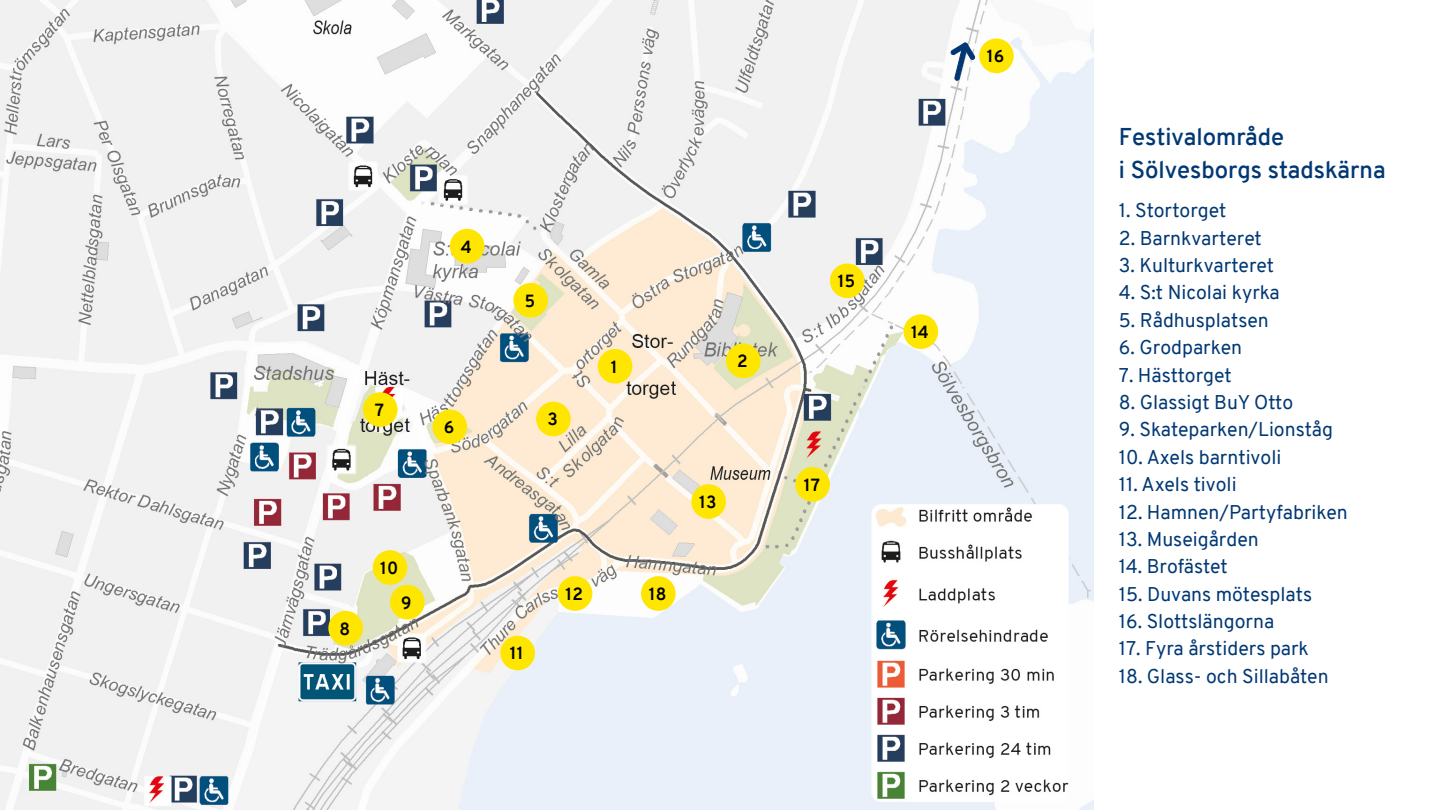
<style>
.page{position:relative;width:1440px;height:810px;background:#fff}
.page>*{position:absolute;margin:0;border:0;box-sizing:border-box;transform-origin:0 0}
.t1{font:600 23.7px/32.4px "Overpass";color:#013874}
.t2{font:19.35px "Overpass";color:#013874}
.t3{font:700 17.25px "Overpass";color:#000}
</style>
<div class="page">
<img style="left:0;top:0;width:1094px;height:810px">
<div style="left:598px;top:349px;width:34px;height:35px;background:#ffe601;border-radius:50%"></div>
<div style="left:726px;top:344px;width:35px;height:34px;background:#ffe601;border-radius:50%"></div>
<div style="left:536px;top:402px;width:35px;height:34px;background:#ffe601;border-radius:50%"></div>
<div style="left:450px;top:229px;width:34px;height:34px;background:#ffe601;border-radius:50%"></div>
<div style="left:513px;top:283px;width:35px;height:35px;background:#ffe601;border-radius:50%"></div>
<div style="left:433px;top:410px;width:34px;height:34px;background:#ffe601;border-radius:50%"></div>
<div style="left:363px;top:392px;width:35px;height:35px;background:#ffe601;border-radius:50%"></div>
<div style="left:328px;top:611px;width:35px;height:34px;background:#ffe601;border-radius:50%"></div>
<div style="left:691px;top:484px;width:35px;height:35px;background:#ffe601;border-radius:50%"></div>
<div style="left:390px;top:585px;width:35px;height:34px;background:#ffe601;border-radius:50%"></div>
<div style="left:558px;top:576px;width:34px;height:35px;background:#ffe601;border-radius:50%"></div>
<div style="left:500px;top:636px;width:35px;height:34px;background:#ffe601;border-radius:50%"></div>
<div style="left:373px;top:550px;width:34px;height:35px;background:#ffe601;border-radius:50%"></div>
<div style="left:904px;top:314px;width:34px;height:35px;background:#ffe601;border-radius:50%"></div>
<div style="left:979px;top:39px;width:35px;height:34px;background:#ffe601;border-radius:50%"></div>
<svg style="left:951px;top:43px;width:24px;height:38px"></svg>
<div style="left:830px;top:263px;width:35px;height:35px;background:#ffe601;border-radius:50%"></div>
<div style="left:795px;top:467px;width:35px;height:35px;background:#ffe601;border-radius:50%"></div>
<div style="left:641px;top:576px;width:35px;height:35px;background:#ffe601;border-radius:50%"></div>
<p class="t3" style="left:987px;top:44px;width:19px">16</p>
<p class="t3" style="left:461px;top:234px;width:13px">4</p>
<p class="t3" style="left:375px;top:398px;width:11px">7</p>
<p class="t3" style="left:444px;top:415px;width:12px">6</p>
<p class="t3" style="left:340px;top:616px;width:12px">8</p>
<p class="t3" style="left:380px;top:556px;width:20px">10</p>
<p class="t3" style="left:401px;top:590px;width:12px">9</p>
<p class="t3" style="left:525px;top:288px;width:12px">5</p>
<p class="t3" style="left:547px;top:407px;width:12px">3</p>
<p class="t3" style="left:611px;top:354px;width:8px">1</p>
<p class="t3" style="left:510px;top:641px;width:15px">11</p>
<p class="t3" style="left:565px;top:582px;width:19px">12</p>
<p class="t3" style="left:649px;top:582px;width:19px">18</p>
<p class="t3" style="left:737px;top:349px;width:12px">2</p>
<p class="t3" style="left:699px;top:490px;width:19px">13</p>
<p class="t3" style="left:838px;top:269px;width:19px">15</p>
<p class="t3" style="left:804px;top:473px;width:18px">17</p>
<p class="t3" style="left:911px;top:320px;width:19px">14</p>
<p class="t1" style="left:1119px;top:121px;width:268px">Festivalområde<br>i Sölvesborgs stadskärna</p>
<p class="t2" style="left:1119px;top:197px;width:109px">1. Stortorget</p>
<p class="t2" style="left:1119px;top:224px;width:144px">2. Barnkvarteret</p>
<p class="t2" style="left:1119px;top:252px;width:157px">3. Kulturkvarteret</p>
<p class="t2" style="left:1119px;top:279px;width:162px">4. S:t Nicolai kyrka</p>
<p class="t2" style="left:1119px;top:306px;width:152px">5. Rådhusplatsen</p>
<p class="t2" style="left:1119px;top:334px;width:125px">6. Grodparken</p>
<p class="t2" style="left:1119px;top:361px;width:114px">7. Hästtorget</p>
<p class="t2" style="left:1119px;top:388px;width:176px">8. Glassigt BuY Otto</p>
<p class="t2" style="left:1119px;top:416px;width:216px">9. Skateparken/Lionståg</p>
<p class="t2" style="left:1119px;top:443px;width:164px">10. Axels barntivoli</p>
<p class="t2" style="left:1119px;top:471px;width:119px">11. Axels tivoli</p>
<p class="t2" style="left:1119px;top:498px;width:230px">12. Hamnen/Partyfabriken</p>
<p class="t2" style="left:1119px;top:525px;width:141px">13. Museigården</p>
<p class="t2" style="left:1119px;top:553px;width:110px">14. Brofästet</p>
<p class="t2" style="left:1119px;top:580px;width:195px">15. Duvans mötesplats</p>
<p class="t2" style="left:1119px;top:607px;width:157px">16. Slottslängorna</p>
<p class="t2" style="left:1119px;top:635px;width:192px">17. Fyra årstiders park</p>
<p class="t2" style="left:1119px;top:662px;width:211px">18. Glass- och Sillabåten</p>
</div>
